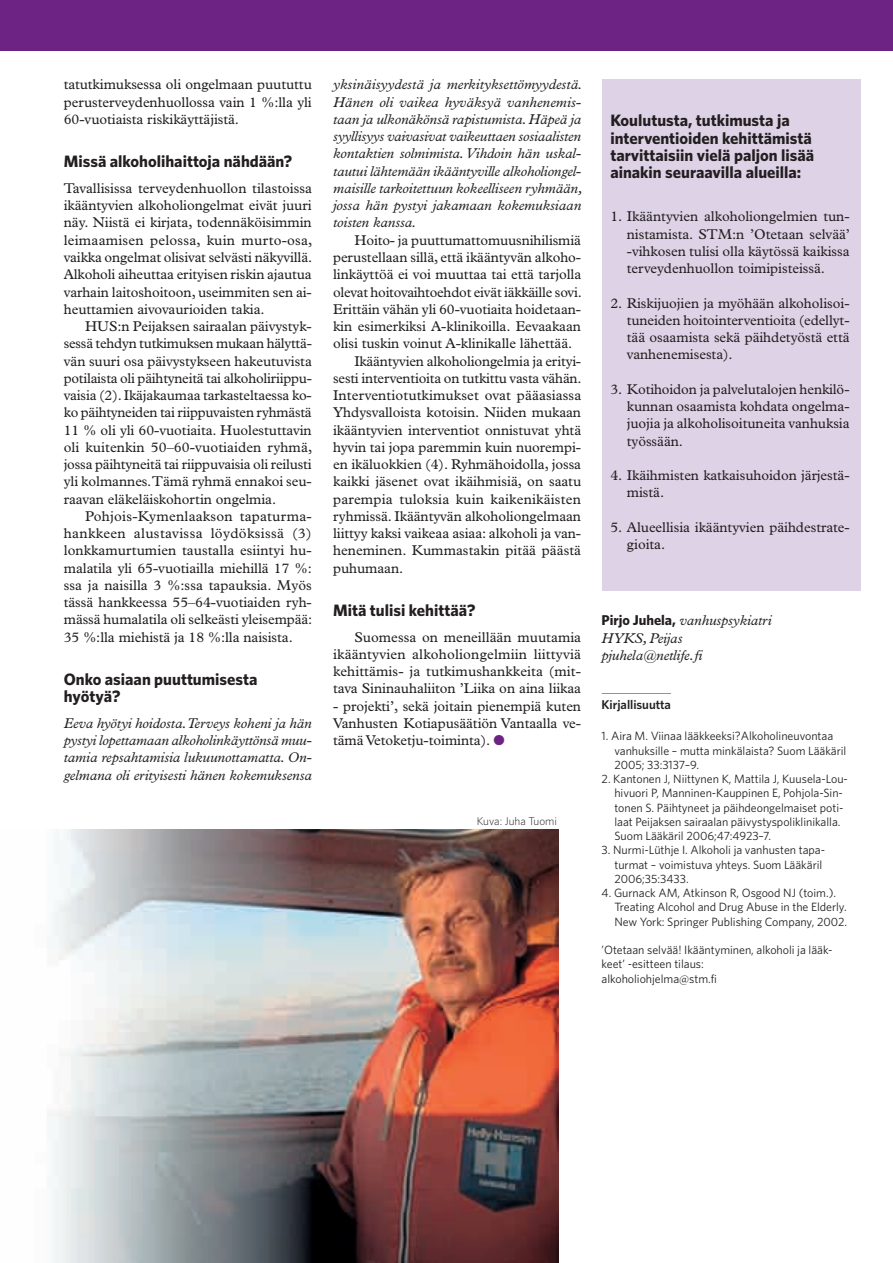
<style>
.page{position:relative;width:893px;height:1263px;background:#fff}
.page>*{position:absolute;margin:0;border:0;box-sizing:border-box;transform-origin:0 0}
.t1{font:700 16.5px/17.2px "Whitney";color:#231f20}
.t2{font:14.25px/17.2px "Plantin";letter-spacing:-.005em;color:#231f20;text-align:justify}
.t3{font:italic 14.25px/17.2px "Plantin";letter-spacing:-.005em;color:#231f20;text-align:justify}
.t4{font:14.25px "Plantin";letter-spacing:.015em;color:#231f20}
.t5{font:600 12.75px "Whitney";letter-spacing:-.005em;color:#231f20}
.t6{font:12px/14.2px "Whitney";letter-spacing:-.005em;color:#231f20}
.t7{font:300 11.25px "Whitney";color:#231f20}
.s1{color:#6d2383}
.s2{font-family:"Whitney";font-weight:700;font-style:normal}
</style>
<div class="page">
<div style="left:603px;top:79px;width:258px;height:511px;background:#ded3e6"></div>
<img style="left:48px;top:829px;width:510px;height:434px">
<hr style="left:602px;top:693px;width:69px;height:1px;background:#939598">
<div style="left:0;top:0;width:893px;height:51px;background:#6d2383"></div>
<p class="t2" style="left:64px;top:76px;width:250px">tatutkimuksessa oli ongelmaan puututtu perusterveydenhuollossa vain 1 %:lla yli 60-vuotiaista riskikäyttäjistä.</p>
<p class="t1" style="left:64px;top:152px;width:230px">Missä alkoholihaittoja nähdään?</p>
<p class="t2" style="left:64px;top:180px;width:250px">Tavallisissa terveydenhuollon tilastoissa ikääntyvien alkoholiongelmat eivät juuri näy. Niistä ei kirjata, todennäköisimmin leimaamisen pelossa, kuin murto-osa, vaikka ongelmat olisivat selvästi näkyvillä.<br>Alkoholi aiheuttaa erityisen riskin ajautua varhain laitoshoitoon, useimmiten sen ai&shy;heuttamien aivovaurioiden takia.</p>
<p class="t2" style="left:64px;top:318px;width:250px;text-indent:21px">HUS:n Peijaksen sairaalan päivystyk&shy;sessä tehdyn tutkimuksen mukaan hälyttä&shy;vän suuri osa päivystykseen hakeutuvista potilaista oli päihtyneitä tai alkoholiriippu&shy;vaisia (2). Ikäjakaumaa tarkasteltaessa ko&shy;ko päihtyneiden tai riippuvaisten ryhmästä 11 % oli yli 60-vuotiaita. Huolestuttavin oli kuitenkin 50–60-vuotiaiden ryhmä, jossa päihtyneitä tai riippuvaisia oli reilusti yli kolmannes. Tämä ryhmä ennakoi seu&shy;raavan eläkeläiskohortin ongelmia.</p>
<p class="t2" style="left:64px;top:507px;width:250px;text-indent:21px">Pohjois-Kymenlaakson tapaturma&shy;hankkeen alustavissa löydöksissä (3) lonkkamurtumien taustalla esiintyi hu&shy;malatila yli 65-vuotiailla miehillä 17 %: ssa ja naisilla 3 %:ssa tapauksia. Myös tässä hankkeessa 55–64-vuotiaiden ryh&shy;mässä humalatila oli selkeästi yleisempää:<br>35 %:lla miehistä ja 18 %:lla naisista.</p>
<p class="t1" style="left:64px;top:670px;width:195px">Onko asiaan puuttumisesta hyötyä?</p>
<p class="t3" style="left:64px;top:714px;width:250px">Eeva hyötyi hoidosta. Terveys koheni ja hän pystyi lopettamaan alkoholinkäyttönsä muu&shy;tamia repsahtamisia lukuunottamatta. On&shy;gelmana oli erityisesti hänen kokemuksensa</p>
<p class="t3" style="left:333px;top:76px;width:251px">yksinäisyydestä ja merkityksettömyydestä.<br>Hänen oli vaikea hyväksyä vanhenemis&shy;taan ja ulkonäkönsä rapistumista. Häpeä ja syyllisyys vaivasivat vaikeuttaen sosiaalisten kontaktien solmimista. Vihdoin hän uskal&shy;tautui lähtemään ikääntyville alkoholiongel&shy;maisille tarkoitettuun kokeelliseen ryhmään, jossa hän pystyi jakamaan kokemuksiaan toisten kanssa.</p>
<p class="t2" style="left:354px;top:231px;width:228px">Hoito- ja puuttumattomuusnihilismiä</p>
<p class="t2" style="left:333px;top:249px;width:250px">perustellaan sillä, että ikääntyvän alkoho-</p>
<p class="t2" style="left:333px;top:266px;width:250px">linkäyttöä ei voi muuttaa tai että tarjolla</p>
<p class="t2" style="left:333px;top:283px;width:250px">olevat hoitovaihtoehdot eivät iäkkäille sovi.</p>
<p class="t2" style="left:333px;top:300px;width:250px">Erittäin vähän yli 60-vuotiaita hoidetaan-</p>
<p class="t2" style="left:333px;top:318px;width:249px">kin esimerkiksi A-klinikoilla. Eevaakaan</p>
<p class="t2" style="left:333px;top:335px;width:241px">olisi tuskin voinut A-klinikalle lähettää.</p>
<p class="t2" style="left:354px;top:352px;width:228px">Ikääntyvien alkoholiongelmia ja erityi-</p>
<p class="t2" style="left:333px;top:369px;width:250px">sesti interventioita on tutkittu vasta vähän.</p>
<p class="t2" style="left:333px;top:387px;width:250px">Interventiotutkimukset ovat pääasiassa</p>
<p class="t2" style="left:333px;top:404px;width:250px">Yhdysvalloista kotoisin. Niiden mukaan</p>
<p class="t2" style="left:333px;top:421px;width:250px">ikääntyvien interventiot onnistuvat yhtä</p>
<p class="t2" style="left:333px;top:438px;width:250px">hyvin tai jopa paremmin kuin nuorempi-</p>
<p class="t2" style="left:333px;top:456px;width:250px">en ikäluokkien (4). Ryhmähoidolla, jossa</p>
<p class="t2" style="left:333px;top:473px;width:250px">kaikki jäsenet ovat ikäihmisiä, on saatu</p>
<p class="t4" style="left:333px;top:491px;width:249px">parempia tuloksia kuin kaikenikäisten</p>
<p class="t2" style="left:333px;top:507px;width:250px">ryhmissä. Ikääntyvän alkoholiongelmaan</p>
<p class="t2" style="left:333px;top:525px;width:250px">liittyy kaksi vaikeaa asiaa: alkoholi ja van-</p>
<p class="t2" style="left:333px;top:542px;width:249px">heneminen. Kummastakin pitää päästä</p>
<p class="t2" style="left:333px;top:559px;width:72px">puhumaan.</p>
<p class="t1" style="left:333px;top:601px;width:144px">Mitä tulisi kehittää?</p>
<p class="t2" style="left:333px;top:628px;width:250px;text-indent:21px">Suomessa on meneillään muutamia ikääntyvien alkoholiongelmiin liittyviä kehittämis- ja tutkimushankkeita (mit&shy;tava Sininauhaliiton ’Liika on aina liikaa</p>
<p class="t2" style="left:333px;top:697px;width:250px">- projekti’, sekä joitain pienempiä kuten Vanhusten Kotiapusäätiön Vantaalla ve&shy;tämä Vetoketju-toiminta). <span class="s1">●</span></p>
<p class="t7" style="left:477px;top:814px;width:82px">Kuva: Juha Tuomi</p>
<p class="t1" style="left:610px;top:112px;width:205px">Koulutusta, tutkimusta ja interventioiden kehittämistä tarvittaisiin vielä paljon lisää ainakin seuraavilla alueilla:</p>
<p class="t2" style="left:627px;top:208px;width:225px;text-indent:-16px">1. Ikääntyvien alkoholiongelmien tun&shy;nistamista. STM:n ’Otetaan selvää’ -vihkosen tulisi olla käytössä kaikissa terveydenhuollon toimipisteissä.</p>
<p class="t2" style="left:627px;top:294px;width:224px;text-indent:-17px">2. Riskijuojien ja myöhään alkoholisoi&shy;tuneiden hoitointerventioita (edellyt&shy;tää osaamista sekä päihdetyöstä että vanhenemisesta).</p>
<p class="t2" style="left:627px;top:381px;width:224px;text-indent:-16px">3. Kotihoidon ja palvelutalojen henkilö&shy;kunnan osaamista kohdata ongelma&shy;juojia ja alkoholisoituneita vanhuksia työssään.</p>
<p class="t2" style="left:627px;top:467px;width:224px;text-indent:-17px">4. Ikäihmisten katkaisuhoidon järjestä&shy;mistä.</p>
<p class="t2" style="left:627px;top:519px;width:224px;text-indent:-17px">5. Alueellisia ikääntyvien päihdestrate&shy;gioita.</p>
<p class="t3" style="left:602px;top:612px;width:171px;text-align:left"><span class="s2">Pirjo Juhela,</span> vanhuspsykiatri<br>HYKS, Peijas pjuhela@netlife.fi</p>
<p class="t5" style="left:602px;top:697px;width:71px">Kirjallisuutta</p>
<p class="t6" style="left:614px;top:729px;width:234px;text-indent:-13px">1. Aira M. Viinaa lääkkeeksi?Alkoholineuvontaa vanhuksille – mutta minkälaista? Suom Lääkäril<br>2005; 33:3137–9.</p>
<p class="t6" style="left:614px;top:771px;width:235px;text-indent:-13px">2. Kantonen J, Niittynen K, Mattila J, Kuusela-Lou&shy;hivuori P, Manninen-Kauppinen E, Pohjola-Sin&shy;tonen S. Päihtyneet ja päihdeongelmaiset poti&shy;laat Peijaksen sairaalan päivystyspoliklinikalla.<br>Suom Lääkäril 2006;47:4923–7.</p>
<p class="t6" style="left:614px;top:843px;width:212px;text-indent:-13px">3. Nurmi-Lüthje I. Alkoholi ja vanhusten tapa&shy;turmat – voimistuva yhteys. Suom Lääkäril<br>2006;35:3433.</p>
<p class="t6" style="left:614px;top:885px;width:234px;text-indent:-13px">4. Gurnack AM, Atkinson R, Osgood NJ (toim.).<br>Treating Alcohol and Drug Abuse in the Elderly.<br>New York: Springer Publishing Company, 2002.</p>
<p class="t6" style="left:602px;top:942px;width:232px">’Otetaan selvää! Ikääntyminen, alkoholi ja lääk&shy;keet’ -esitteen tilaus:<br>alkoholiohjelma@stm.fi</p>
</div>
